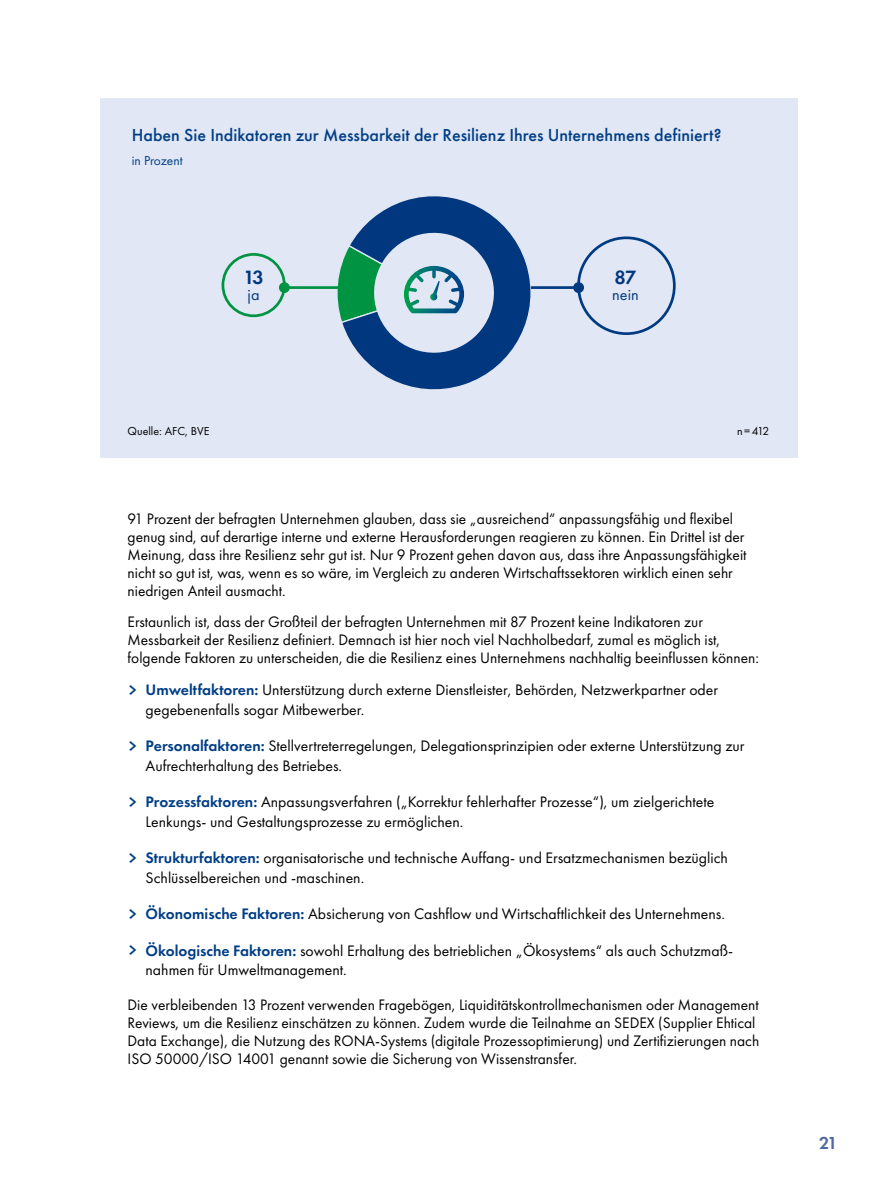
<style>
.page{position:relative;width:893px;height:1191px;background:#fff}
.page>*{position:absolute;margin:0;border:0;box-sizing:border-box;transform-origin:0 0}
.t1{font:600 19.95px "Futura PT";color:#003d85}
.t2{font:500 18px "Futura PT";color:#003d85}
.t3{font:600 18px "Futura PT";color:#5268a3}
.t4{font:16.2px "Futura PT";color:#003d85}
.t5{font:15.75px/18px "Futura PT";color:#000}
.t6{font:13.5px "Futura PT";color:#003d85}
.t7{font:12px "Futura PT";color:#000}
.s1{font-family:"Meta Korrespondenz";font-weight:700;color:#003d85}
.s2{font-weight:600;color:#003d85}
</style>
<div class="page">
<div style="left:100px;top:98px;width:697px;height:359px;background:#e1e7f4"></div>
<svg style="left:364px;top:196px;width:167px;height:194px"></svg>
<div style="left:577px;top:236px;width:99px;height:99px;border:3px solid #004188;border-radius:50%"></div>
<hr style="left:531px;top:286px;width:48px;height:3px;background:#004188">
<svg style="left:573px;top:282px;width:11px;height:11px"></svg>
<svg style="left:223px;top:254px;width:61px;height:62px"></svg>
<div style="left:222px;top:253px;width:64px;height:64px;border:3px solid #00a344;border-radius:50%"></div>
<hr style="left:284px;top:286px;width:57px;height:3px;background:#00a344">
<svg style="left:279px;top:282px;width:11px;height:11px"></svg>
<svg style="left:333px;top:226px;width:167px;height:133px"></svg>
<p class="t2" style="left:132px;top:124px;width:591px">Haben Sie Indikatoren zur Messbarkeit der Resilienz Ihres Unternehmens definiert?</p>
<p class="t6" style="left:132px;top:153px;width:52px">in Prozent</p>
<p class="t1" style="left:243px;top:264px;width:22px">13</p>
<p class="t4" style="left:248px;top:285px;width:13px">ja</p>
<p class="t1" style="left:614px;top:264px;width:23px">87</p>
<p class="t4" style="left:612px;top:285px;width:28px">nein</p>
<p class="t7" style="left:128px;top:423px;width:83px">Quelle: AFC, BVE</p>
<p class="t7" style="left:737px;top:423px;width:34px">n =412</p>
<p class="t5" style="left:128px;top:510px;width:620px">91 Prozent der befragten Unternehmen glauben, dass sie „ausreichend“ anpassungsfähig und flexibel genug sind, auf derartige interne und externe Herausforderungen reagieren zu können. Ein Drittel ist der Meinung, dass ihre Resilienz sehr gut ist. Nur 9 Prozent gehen davon aus, dass ihre Anpassungsfähigkeit nicht so gut ist, was, wenn es so wäre, im Vergleich zu anderen Wirtschaftssektoren wirklich einen sehr niedrigen Anteil ausmacht.</p>
<p class="t5" style="left:128px;top:612px;width:633px">Erstaunlich ist, dass der Großteil der befragten Unternehmen mit 87 Prozent keine Indikatoren zur<br>Messbarkeit der Resilienz definiert. Demnach ist hier noch viel Nachholbedarf, zumal es möglich ist, folgende Faktoren zu unterscheiden, die die Resilienz eines Unternehmens nachhaltig beeinflussen können:</p>
<p class="t5" style="left:146px;top:680px;width:574px;line-height:19.5px;text-indent:-18px"><span class="s1">&gt;</span> <span class="s2">Umweltfaktoren:</span> Unterstützung durch externe Dienstleister, Behörden, Netzwerkpartner oder gegebenenfalls sogar Mitbewerber.</p>
<p class="t5" style="left:146px;top:736px;width:600px;line-height:19.5px;text-indent:-18px"><span class="s1">&gt;</span> <span class="s2">Personalfaktoren:</span> Stellvertreterregelungen, Delegationsprinzipien oder externe Unterstützung zur<br>Aufrechterhaltung des Betriebes.</p>
<p class="t5" style="left:146px;top:792px;width:570px;line-height:19.5px;text-indent:-18px"><span class="s1">&gt;</span> <span class="s2">Prozessfaktoren:</span> Anpassungsverfahren („Korrektur fehlerhafter Prozesse“), um zielgerichtete<br>Lenkungs- und Gestaltungsprozesse zu ermöglichen.</p>
<p class="t5" style="left:146px;top:848px;width:584px;line-height:19.5px;text-indent:-18px"><span class="s1">&gt;</span> <span class="s2">Strukturfaktoren:</span> organisatorische und technische Auffang- und Ersatzmechanismen bezüglich<br>Schlüsselbereichen und -maschinen.</p>
<p class="t5" style="left:128px;top:905px;width:599px"><span class="s1">&gt;</span> <span class="s2">Ökonomische Faktoren:</span> Absicherung von Cashflow und Wirtschaftlichkeit des Unternehmens.</p>
<p class="t5" style="left:146px;top:940px;width:589px;line-height:19.5px;text-indent:-18px"><span class="s1">&gt;</span> <span class="s2">Ökologische Faktoren:</span> sowohl Erhaltung des betrieblichen „Ökosystems“ als auch Schutzmaß&shy;nahmen für Umweltmanagement.</p>
<p class="t5" style="left:128px;top:996px;width:633px">Die verbleibenden 13 Prozent verwenden Fragebögen, Liquiditätskontrollmechanismen oder Management Reviews, um die Resilienz einschätzen zu können. Zudem wurde die Teilnahme an SEDEX (Supplier Ehtical Data Exchange), die Nutzung des RONA-Systems (digitale Prozessoptimierung) und Zertifizierungen nach ISO 50000/ISO 14001 genannt sowie die Sicherung von Wissenstransfer.</p>
<p class="t3" style="left:819px;top:1132px;width:20px">21</p>
</div>
